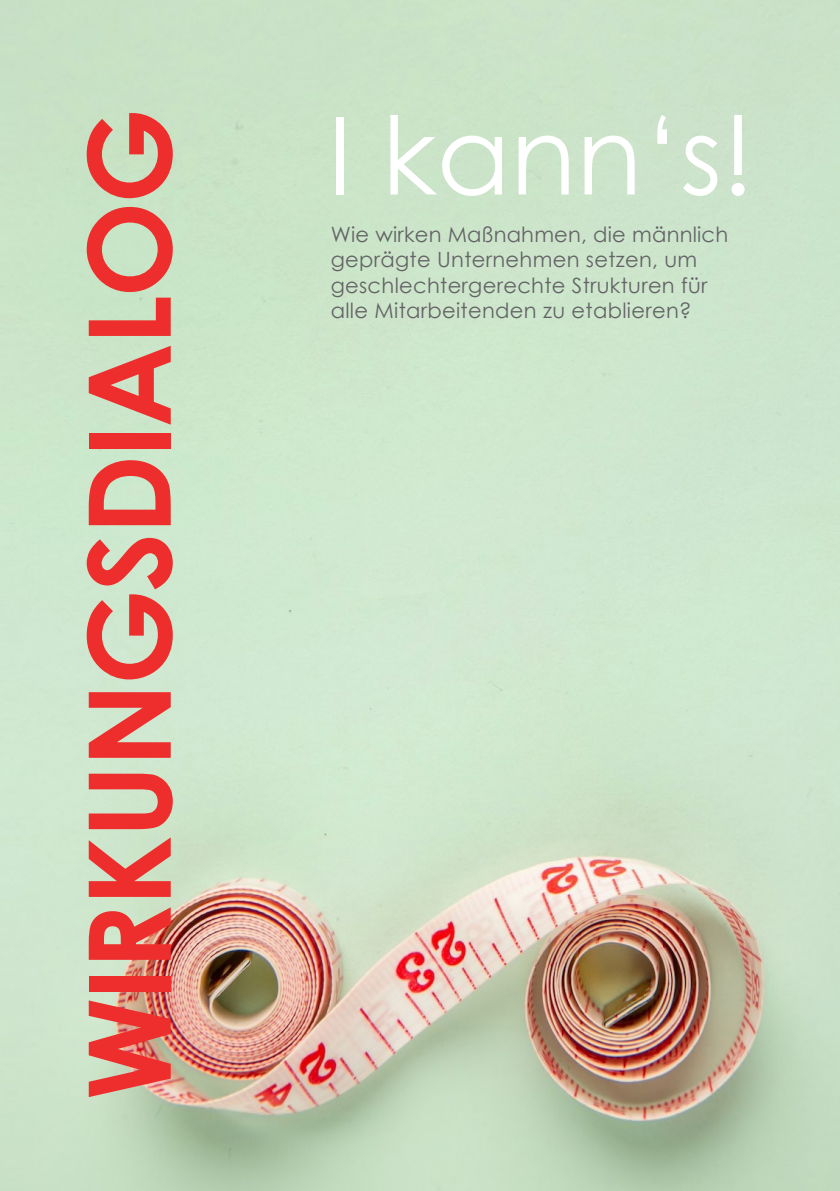
<style>
.page{position:relative;width:840px;height:1191px;background:#fff}
.page>*{position:absolute;margin:0;border:0;box-sizing:border-box;transform-origin:0 0}
.t1{font:700 114px "Century Gothic";letter-spacing:-.02em;color:#ee2e2c}
.t2{font:108px "Century Gothic";color:#fff}
.t3{font:21px/25.2px "Century Gothic";letter-spacing:.015em;color:#636366}
</style>
<div class="page">
<img style="left:0;top:0;width:839px;height:1191px">
<h1 class="t1" style="left:43px;top:1100px;width:993px;rotate:-90deg">Wirkungsdialog</h1>
<h2 class="t2" style="left:327px;top:80px;width:427px">I kann‘s!</h2>
<p class="t3" style="left:330px;top:222px;width:399px">Wie wirken Maßnahmen, die männlich geprägte Unternehmen setzen, um geschlechtergerechte Strukturen für alle Mitarbeitenden zu etablieren?</p>
</div>
